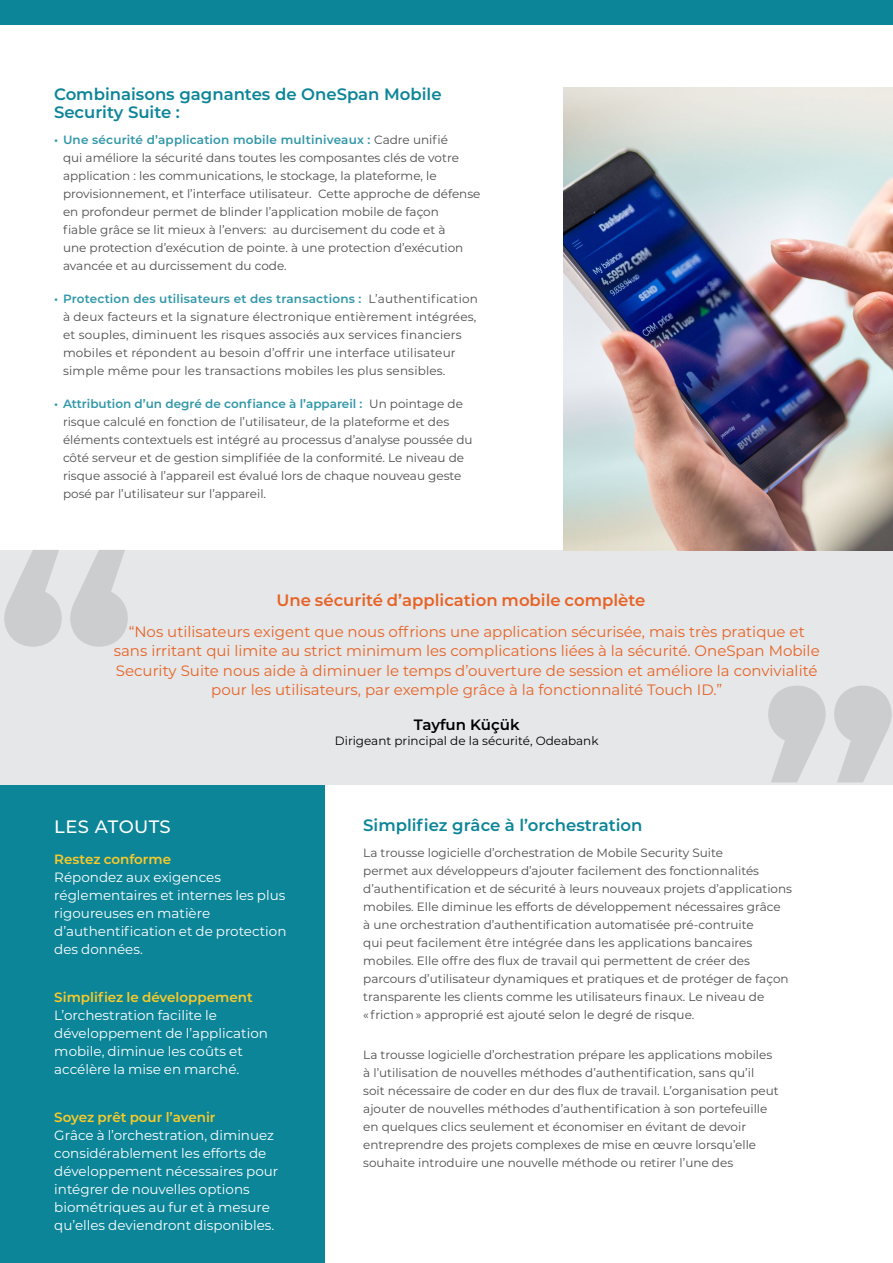
<style>
.page{position:relative;width:893px;height:1263px;background:#fff}
.page>*{position:absolute;margin:0;border:0;box-sizing:border-box;transform-origin:0 0}
.t1{font:700 300px "All Round Gothic";color:#4d4d4f}
.t2{font:500 18px "Montserrat";letter-spacing:.015em;color:#fff}
.t3{font:600 16.5px/18px "Montserrat";color:#0c8598}
.t4{font:600 16.5px "Montserrat";color:#e76327}
.t5{font:15px/19.5px "Montserrat";color:#e76327;text-align:center}
.t6{font:600 15px "Montserrat";color:#000}
.t7{font:13.5px/18px "Montserrat";color:#fff}
.t8{font:600 13.5px "Montserrat";color:#faca28}
.t9{font:12px/18px "Montserrat";color:#4d4d4f}
.t10{font:12px "Montserrat";color:#000}
.s1{font-weight:600;color:#3097a8}
</style>
<div class="page">
<div style="left:0;top:782px;width:324px;height:481px;background:#0c8598"></div>
<div style="left:0;top:550px;width:893px;height:235px;background:#e6e7e8"></div>
<div style="left:0;top:0;width:893px;height:24px;background:#0c8598"></div>
<img style="left:563px;top:88px;width:330px;height:462px">
<h3 class="t3" style="left:54px;top:85px;width:389px">Combinaisons gagnantes de OneSpan Mobile<br>Security Suite :</h3>
<p class="t9" style="left:63px;top:130px;width:419px;text-indent:-9px"><span class="s1">• Une sécurité d’application mobile multiniveaux :</span> Cadre unifié<br>qui améliore la sécurité dans toutes les composantes clés de votre application : les communications, le stockage, la plateforme, le provisionnement, et l’interface utilisateur. Cette approche de défense en profondeur permet de blinder l’application mobile de façon<br>fiable grâce se lit mieux à l’envers: au durcisement du code et à<br>une protection d’exécution de pointe. à une protection d’exécution avancée et au durcissement du code.</p>
<p class="t9" style="left:63px;top:289px;width:416px;text-indent:-9px"><span class="s1">• Protection des utilisateurs et des transactions :</span> L’authentification à deux facteurs et la signature électronique entièrement intégrées, et souples, diminuent les risques associés aux services financiers mobiles et répondent au besoin d’offrir une interface utilisateur simple même pour les transactions mobiles les plus sensibles.</p>
<p class="t9" style="left:63px;top:394px;width:411px;text-indent:-9px"><span class="s1">• Attribution d’un degré de confiance à l’appareil :</span> Un pointage de risque calculé en fonction de l’utilisateur, de la plateforme et des éléments contextuels est intégré au processus d’analyse poussée du côté serveur et de gestion simplifiée de la conformité. Le niveau de risque associé à l’appareil est évalué lors de chaque nouveau geste posé par l’utilisateur sur l’appareil.</p>
<h1 class="t1" style="left:-7px;top:468px;width:147px">“</h1>
<h3 class="t4" style="left:276px;top:589px;width:371px">Une sécurité d’application mobile complète</h3>
<p class="t5" style="left:114px;top:621px;width:707px">“Nos utilisateurs exigent que nous offrions une application sécurisée, mais très pratique et sans irritant qui limite au strict minimum les complications liées à la sécurité. OneSpan Mobile Security Suite nous aide à diminuer le temps d’ouverture de session et améliore la convivialité pour les utilisateurs, par exemple grâce à la fonctionnalité Touch ID.”</p>
<p class="t6" style="left:414px;top:714px;width:107px">Tayfun Küçük</p>
<h1 class="t1" style="left:757px;top:607px;width:147px">”</h1>
<p class="t10" style="left:335px;top:732px;width:265px">Dirigeant principal de la sécurité, Odeabank</p>
<h2 class="t2" style="left:54px;top:814px;width:118px">LES ATOUTS</h2>
<p class="t8" style="left:54px;top:850px;width:118px">Restez conforme</p>
<p class="t7" style="left:54px;top:868px;width:234px">Répondez aux exigences réglementaires et internes les plus rigoureuses en matière d’authentification et de protection des données.</p>
<p class="t8" style="left:54px;top:988px;width:200px">Simplifiez le développement</p>
<p class="t7" style="left:54px;top:1006px;width:215px">L’orchestration facilite le développement de l’application mobile, diminue les coûts et accélère la mise en marché.</p>
<p class="t8" style="left:54px;top:1108px;width:163px">Soyez prêt pour l’avenir</p>
<p class="t7" style="left:54px;top:1126px;width:226px">Grâce à l’orchestration, diminuez considérablement les efforts de développement nécessaires pour intégrer de nouvelles options biométriques au fur et à mesure qu’elles deviendront disponibles.</p>
<h3 class="t3" style="left:363px;top:816px;width:281px">Simplifiez grâce à l’orchestration</h3>
<p class="t9" style="left:363px;top:843px;width:430px">La trousse logicielle d’orchestration de Mobile Security Suite<br>permet aux développeurs d’ajouter facilement des fonctionnalités d’authentification et de sécurité à leurs nouveaux projets d’applications mobiles. Elle diminue les efforts de développement nécessaires grâce<br>à une orchestration d’authentification automatisée pré-contruite<br>qui peut facilement être intégrée dans les applications bancaires mobiles. Elle offre des flux de travail qui permettent de créer des parcours d’utilisateur dynamiques et pratiques et de protéger de façon transparente les clients comme les utilisateurs finaux. Le niveau de<br>« friction » approprié est ajouté selon le degré de risque.</p>
<p class="t9" style="left:363px;top:1046px;width:417px">La trousse logicielle d’orchestration prépare les applications mobiles à l’utilisation de nouvelles méthodes d’authentification, sans qu’il soit nécessaire de coder en dur des flux de travail. L’organisation peut ajouter de nouvelles méthodes d’authentification à son portefeuille en quelques clics seulement et économiser en évitant de devoir entreprendre des projets complexes de mise en œuvre lorsqu’elle souhaite introduire une nouvelle méthode ou retirer l’une des</p>
</div>
